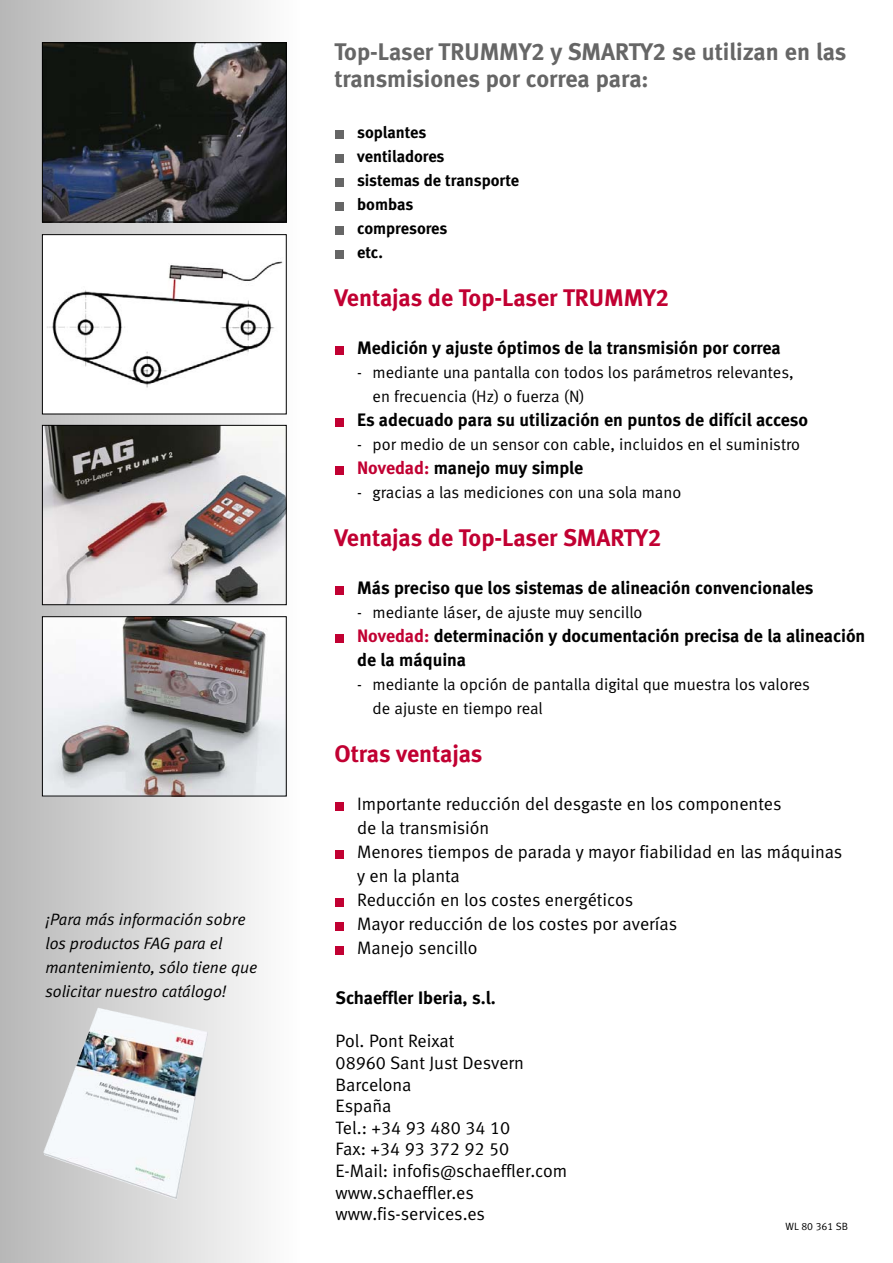
<style>
.page{position:relative;width:893px;height:1263px;background:#fff}
.page>*{position:absolute;margin:0;border:0;box-sizing:border-box;transform-origin:0 0}
.t1{font:24px/27px "Meta Bold LF";color:#666}
.t2{font:24px "Meta Bold LF";color:#c10032}
.t3{font:18px/21.6px "Meta Normal LF";color:#000}
.t4{font:18px/24px "Meta Bold LF";color:#000}
.t5{font:16.5px/24px "Meta Normal LF";color:#000}
.t6{font:italic 16.5px/24px "Meta Normal LF";color:#000}
.t7{font:16.5px/24px "Meta Bold LF";color:#000}
.t8{font:10.5px "Meta Normal LF";color:#000}
.s1{color:#c10032}
</style>
<div class="page">
<svg style="left:0;top:0;width:287px;height:1263px"></svg>
<div style="left:336px;top:946px;width:8px;height:8px;background:#c10032"></div>
<div style="left:336px;top:922px;width:8px;height:8px;background:#c10032"></div>
<div style="left:336px;top:898px;width:8px;height:8px;background:#c10032"></div>
<div style="left:336px;top:850px;width:8px;height:8px;background:#c10032"></div>
<div style="left:336px;top:250px;width:8px;height:8px;background:#666"></div>
<div style="left:336px;top:226px;width:8px;height:8px;background:#666"></div>
<div style="left:336px;top:202px;width:8px;height:8px;background:#666"></div>
<div style="left:336px;top:178px;width:8px;height:8px;background:#666"></div>
<div style="left:336px;top:154px;width:8px;height:8px;background:#666"></div>
<div style="left:336px;top:802px;width:8px;height:8px;background:#c10032"></div>
<div style="left:336px;top:634px;width:8px;height:8px;background:#c10032"></div>
<div style="left:336px;top:586px;width:8px;height:8px;background:#c10032"></div>
<div style="left:336px;top:466px;width:8px;height:8px;background:#c10032"></div>
<div style="left:336px;top:418px;width:8px;height:8px;background:#c10032"></div>
<div style="left:336px;top:346px;width:8px;height:8px;background:#c10032"></div>
<div style="left:336px;top:130px;width:8px;height:8px;background:#666"></div>
<img style="left:44px;top:45px;width:240px;height:175px">
<div style="left:42px;top:43px;width:244px;height:179px;border:1px solid #000"></div>
<img style="left:44px;top:237px;width:240px;height:175px">
<img style="left:85px;top:1169px;width:92px;height:31px">
<img style="left:44px;top:619px;width:240px;height:175px">
<div style="left:42px;top:617px;width:244px;height:179px;border:1px solid #000"></div>
<img style="left:44px;top:427px;width:240px;height:176px">
<div style="left:42px;top:425px;width:244px;height:180px;border:1px solid #000"></div>
<p class="t6" style="left:45px;top:909px;width:214px">¡Para más información sobre los productos FAG para el mantenimiento, sólo tiene que solicitar nuestro catálogo!</p>
<h1 class="t1" style="left:334px;top:40px;width:513px">Top-Laser TRUMMY2 y SMARTY2 se utilizan en las transmisiones por correa para:</h1>
<p class="t7" style="left:357px;top:122px;width:164px">soplantes<br>ventiladores<br>sistemas de transporte bombas<br>compresores<br>etc.</p>
<h1 class="t2" style="left:334px;top:289px;width:336px">Ventajas de Top-Laser TRUMMY2</h1>
<p class="t4" style="left:357px;top:337px;width:425px">Medición y ajuste óptimos de la transmisión por correa</p>
<p class="t5" style="left:373px;top:362px;width:423px;text-indent:-16px">- mediante una pantalla con todos los parámetros relevantes, en frecuencia (Hz) o fuerza (N)</p>
<p class="t4" style="left:357px;top:409px;width:452px">Es adecuado para su utilización en puntos de difícil acceso</p>
<p class="t5" style="left:357px;top:434px;width:444px">- por medio de un sensor con cable, incluidos en el suministro</p>
<p class="t4" style="left:357px;top:457px;width:228px"><span class="s1">Novedad:</span> manejo muy simple</p>
<p class="t5" style="left:357px;top:482px;width:326px">- gracias a las mediciones con una sola mano</p>
<h1 class="t2" style="left:334px;top:529px;width:329px">Ventajas de Top-Laser SMARTY2</h1>
<p class="t4" style="left:357px;top:577px;width:458px">Más preciso que los sistemas de alineación convencionales</p>
<p class="t5" style="left:357px;top:602px;width:287px">- mediante láser, de ajuste muy sencillo</p>
<p class="t4" style="left:357px;top:625px;width:510px"><span class="s1">Novedad:</span> determinación y documentación precisa de la alineación de la máquina</p>
<p class="t5" style="left:373px;top:674px;width:439px;text-indent:-16px">- mediante la opción de pantalla digital que muestra los valores de ajuste en tiempo real</p>
<h1 class="t2" style="left:334px;top:745px;width:149px">Otras ventajas</h1>
<p class="t3" style="left:357px;top:793px;width:487px;line-height:24px">Importante reducción del desgaste en los componentes<br>de la transmisión<br>Menores tiempos de parada y mayor fiabilidad en las máquinas y en la planta<br>Reducción en los costes energéticos<br>Mayor reducción de los costes por averías<br>Manejo sencillo</p>
<p class="t4" style="left:336px;top:987px;width:162px">Schaeffler Iberia, s.l.</p>
<p class="t3" style="left:336px;top:1032px;width:233px">Pol. Pont Reixat<br>08960 Sant Just Desvern<br>Barcelona<br>España<br>Tel.: +34 93 480 34 10<br>Fax: +34 93 372 92 50<br>E-Mail: infofis@schaeffler.com www.schaeffler.es www.fis-services.es</p>
<p class="t8" style="left:785px;top:1222px;width:64px">WL 80 361 SB</p>
</div>
